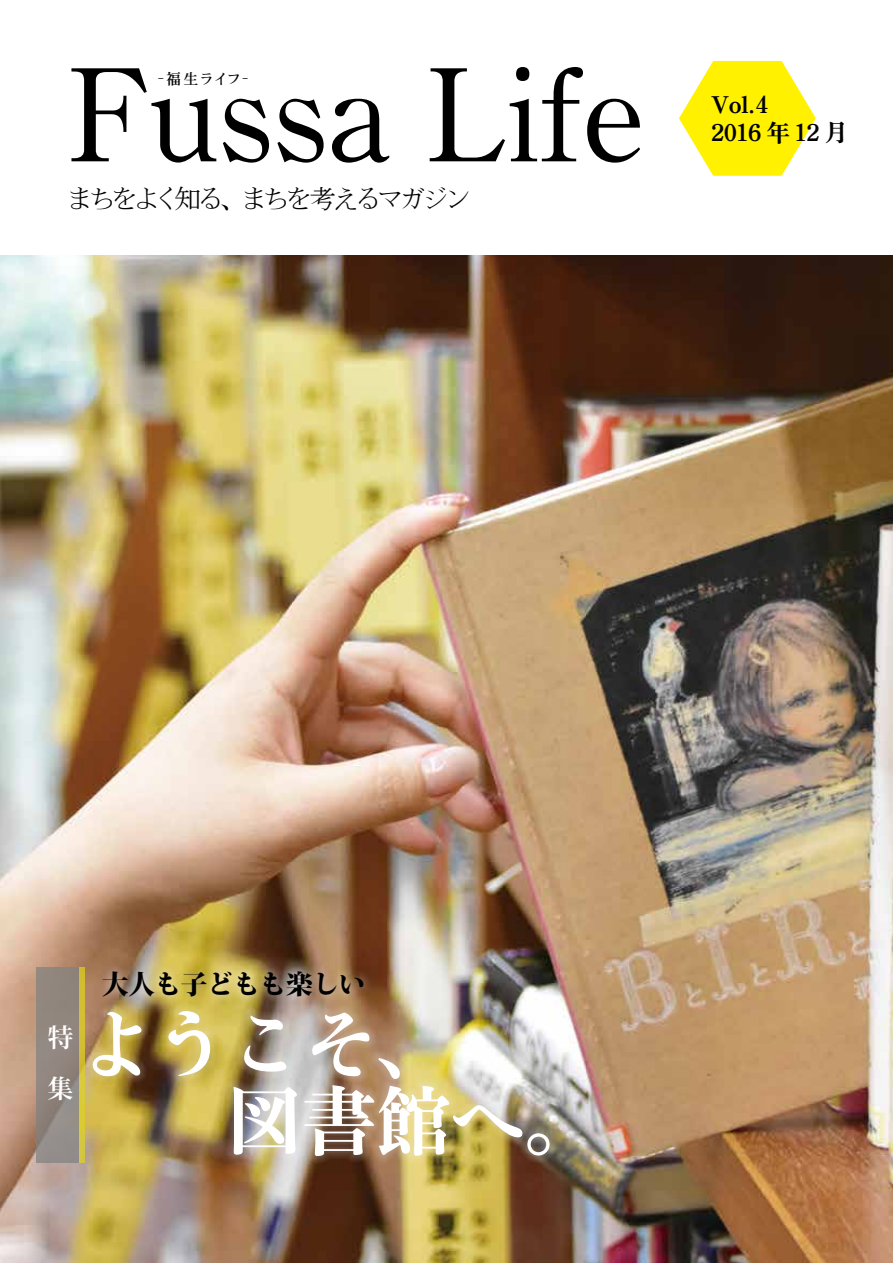
<style>
.page{position:relative;width:893px;height:1263px;background:#fff}
.page>*{position:absolute;margin:0;border:0;box-sizing:border-box;transform-origin:0 0}
.t1{font:100 133.95px "P Min IWA";color:#000;scale:.95 1}
.t2{font:800 74.4px/76.5px "P Min IWA";color:#fff}
.t3{font:26.55px "P Min IWA HW Th";letter-spacing:-.16em;color:#000}
.t4{font:800 26.55px "Koz Min Pro";letter-spacing:-.01em;color:#000}
.t5{font:700 25.5px/50.6px "Koz Min Pro";color:#fff}
.t6{font:800 23.4px/27.6px "P Min IWA";letter-spacing:-.095em;color:#000}
.t7{font:700 14.85px "P Min IWA";color:#000}
</style>
<div class="page">
<img style="left:0;top:255px;width:893px;height:1008px">
<div style="left:85px;top:1003px;width:473px;height:161px;background:#fff;opacity:.41"></div>
<div style="left:43px;top:967px;width:42px;height:196px;background:linear-gradient(to bottom,#d1ba30,#d8ca3e)"></div>
<div style="left:36px;top:967px;width:43px;height:196px;background:linear-gradient(to right,#918780,#908782)"></div>
<div style="left:95px;top:962px;width:278px;height:43px;background:#fff;opacity:.75"></div>
<svg style="left:679px;top:61px;width:137px;height:115px"></svg>
<p class="t1" style="left:69px;top:48px;width:607px">Fussa Life</p>
<p class="t3" style="left:67px;top:185px;width:405px">まちをよく知る、まちを考えるマガジン</p>
<p class="t7" style="left:153px;top:71px;width:101px">‐福 生 ラ イ フ ‐</p>
<p class="t6" style="left:710px;top:91px;width:139px">Vol.4<br>2016 年 12 月</p>
<p class="t4" style="left:102px;top:964px;width:265px">大人も子どもも楽しい</p>
<p class="t2" style="left:79px;top:1007px;width:522px">ようこそ、<br>　　図書館へ。</p>
<p class="t5" style="left:48px;top:1011px;width:27px">特集</p>
</div>
